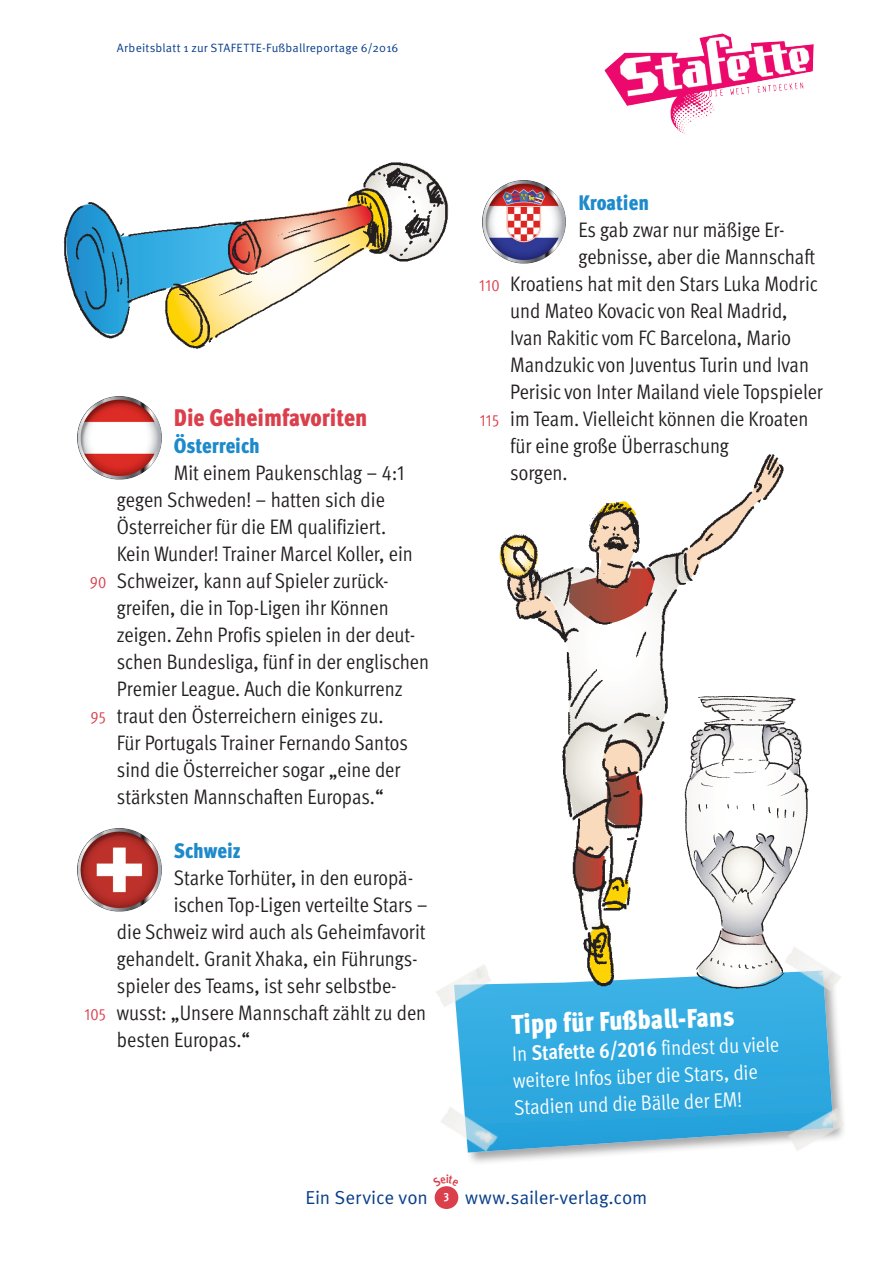
<style>
.page{position:relative;width:893px;height:1263px;background:#fff}
.page>*{position:absolute;margin:0;border:0;box-sizing:border-box;transform-origin:0 0}
.Soccer_ZwiHead{font:900 27px "Meta Cond OT";color:#fff}
.Soccer_ZwiHead-2{font:900 24px "Meta Cond OT";color:#da3f4b}
.Soccer_Copy{font:21px/27px "Meta Cond OT";color:#231f20}
.Soccer_Copy-2{font:21px/27px "Meta Cond OT";color:#fff}
.Soccer_Copy-3{font:900 21px "Meta Cond OT";color:#1d8acb}
.t1{font:18.75px "Meta OT";letter-spacing:-.005em;color:#083e89}
.Soccer_Copy_Zeilenzä{font:16.5px "Meta Cond OT";color:#da3f4b}
.Wasserzeiche{font:12px "Meta OT";letter-spacing:.015em;color:#083e89}
.s1{font-weight:700}
.s2{font-family:"Meta Cond OT";font-weight:700;font-size:12px;color:#fff}
</style>
<div class="page">
<div style="left:452px;top:969px;width:395px;height:197px;background:#231f20;opacity:.4"></div>
<svg style="left:454px;top:997px;width:379px;height:155px;background:#3cacdf"></svg>
<img style="left:436px;top:965px;width:82px;height:63px">
<img style="left:776px;top:1092px;width:71px;height:74px">
<img style="left:766px;top:965px;width:81px;height:50px">
<img style="left:441px;top:1097px;width:76px;height:69px">
<img style="left:497px;top:180px;width:69px;height:84px">
<img style="left:78px;top:828px;width:83px;height:84px">
<img style="left:78px;top:396px;width:83px;height:84px">
<img style="left:63px;top:162px;width:434px;height:187px">
<img style="left:682px;top:788px;width:139px;height:214px">
<svg style="left:793px;top:698px;width:14px;height:292px"></svg>
<img style="left:492px;top:454px;width:301px;height:543px">
<div style="left:435px;top:1186px;width:23px;height:23px;background:#da3f4b;border-radius:50%"></div>
<img style="left:604px;top:33px;width:210px;height:102px">
<p class="Wasserzeiche" style="left:117px;top:40px;width:283px">Arbeitsblatt 1 zur STAFETTE-Fußballreportage 6/2016</p>
<p class="Soccer_Copy_Zeilenzä" style="left:90px;top:572px;width:18px">90</p>
<p class="Soccer_Copy_Zeilenzä" style="left:91px;top:707px;width:17px">95</p>
<p class="Soccer_Copy_Zeilenzä" style="left:84px;top:1004px;width:23px">105</p>
<p class="Soccer_ZwiHead-2" style="left:174px;top:402px;width:195px">Die Geheimfavoriten</p>
<p class="Soccer_Copy-3" style="left:174px;top:432px;width:87px">Österreich</p>
<p class="Soccer_Copy" style="left:117px;top:458px;width:314px;text-indent:57px">Mit einem Paukenschlag – 4:1 gegen Schweden! – hatten sich die Österreicher für die EM qualifiziert.<br>Kein Wunder! Trainer Marcel Koller, ein Schweizer, kann auf Spieler zurück&shy;greifen, die in Top-Ligen ihr Können zeigen. Zehn Profis spielen in der deut&shy;schen Bundesliga, fünf in der englischen Premier League. Auch die Konkurrenz traut den Österreichern einiges zu.<br>Für Portugals Trainer Fernando Santos sind die Österreicher sogar „eine der stärksten Mannschaften Europas.“</p>
<p class="Soccer_Copy-3" style="left:174px;top:837px;width:68px">Schweiz</p>
<p class="Soccer_Copy" style="left:174px;top:863px;width:241px">Starke Torhüter, in den europä-</p>
<p class="Soccer_Copy" style="left:174px;top:890px;width:255px">ischen Top-Ligen verteilte Stars –</p>
<p class="Soccer_Copy" style="left:117px;top:917px;width:310px">die Schweiz wird auch als Geheimfavorit</p>
<p class="Soccer_Copy" style="left:117px;top:944px;width:302px">gehandelt. Granit Xhaka, ein Führungs-</p>
<p class="Soccer_Copy" style="left:117px;top:971px;width:281px">spieler des Teams, ist sehr selbstbe-</p>
<p class="Soccer_Copy" style="left:117px;top:998px;width:311px">wusst: „Unsere Mannschaft zählt zu den</p>
<p class="Soccer_Copy" style="left:117px;top:1025px;width:135px">besten Europas.“</p>
<p class="Soccer_Copy_Zeilenzä" style="left:479px;top:275px;width:22px">110</p>
<p class="Soccer_Copy_Zeilenzä" style="left:480px;top:410px;width:21px">115</p>
<p class="Soccer_Copy-3" style="left:578px;top:189px;width:72px">Kroatien</p>
<p class="Soccer_Copy" style="left:578px;top:215px;width:206px">Es gab zwar nur mäßige Er-</p>
<p class="Soccer_Copy" style="left:578px;top:242px;width:238px">gebnisse, aber die Mannschaft</p>
<p class="Soccer_Copy" style="left:510px;top:269px;width:309px">Kroatiens hat mit den Stars Luka Modric</p>
<p class="Soccer_Copy" style="left:510px;top:296px;width:279px">und Mateo Kovacic von Real Madrid,</p>
<p class="Soccer_Copy" style="left:510px;top:323px;width:282px">Ivan Rakitic vom FC Barcelona, Mario</p>
<p class="Soccer_Copy" style="left:510px;top:350px;width:300px">Mandzukic von Juventus Turin und Ivan</p>
<p class="Soccer_Copy" style="left:510px;top:377px;width:314px">Perisic von Inter Mailand viele Topspieler</p>
<p class="Soccer_Copy" style="left:510px;top:404px;width:300px">im Team. Vielleicht können die Kroaten</p>
<p class="Soccer_Copy" style="left:510px;top:431px;width:220px">für eine große Überraschung</p>
<p class="Soccer_Copy" style="left:510px;top:458px;width:59px">sorgen.</p>
<p class="Soccer_ZwiHead" style="left:511px;top:1007px;width:225px;rotate:-2deg">Tipp für Fußball-Fans</p>
<p class="Soccer_Copy-2" style="left:512px;top:1039px;width:268px;rotate:-2deg">In <span class="s1">Stafette 6/2016</span> findest du viele weitere Infos über die Stars, die<br>Stadien und die Bälle der EM!</p>
<p class="t1" style="left:305px;top:1186px;width:344px">Ein Service von <span class="s2">3</span> www.sailer-verlag.com</p>
</div>
